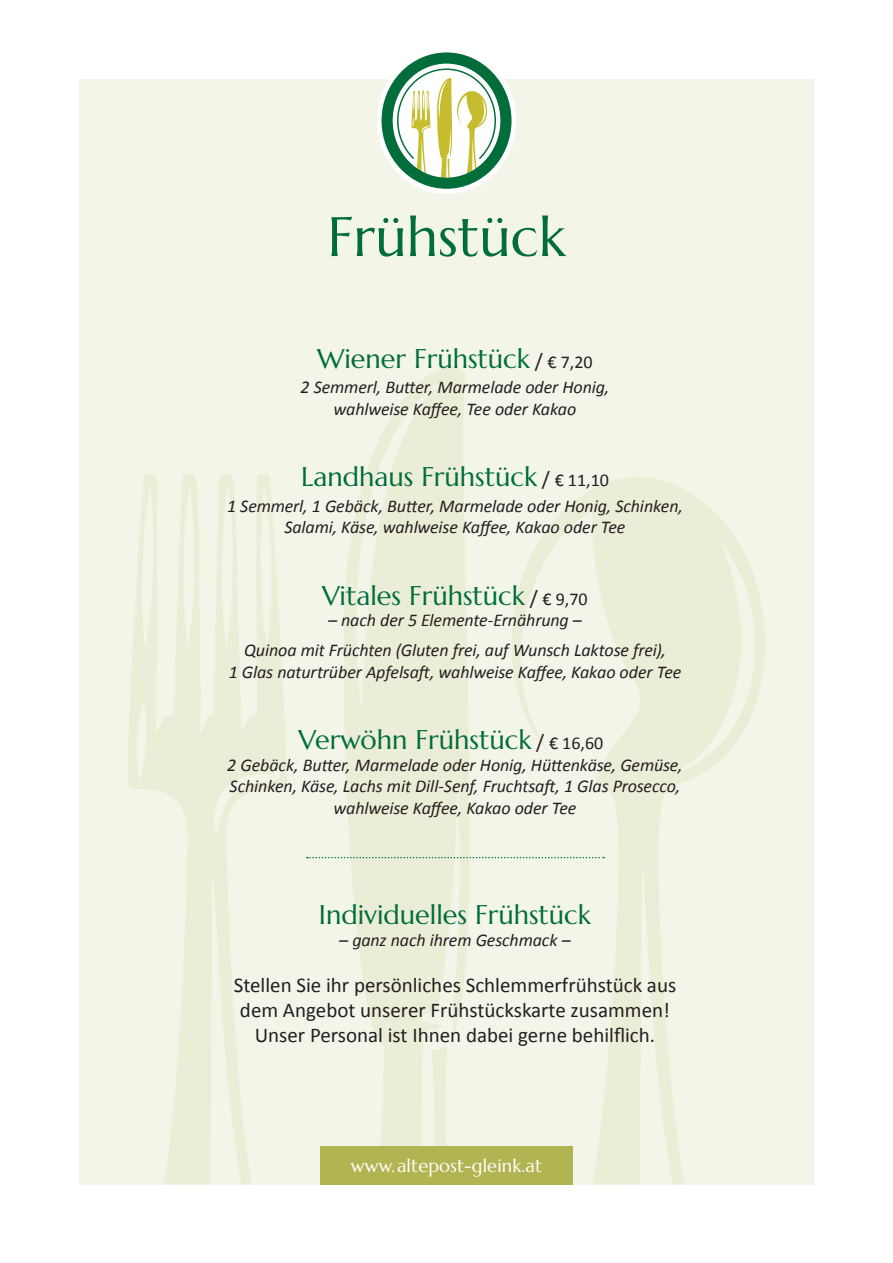
<style>
.page{position:relative;width:893px;height:1263px;background:#fff}
.page>*{position:absolute;margin:0;border:0;box-sizing:border-box;transform-origin:0 0}
.t1{font:55.5px "Marcellus";color:#006d3b}
.t2{font:27px "Marcellus";color:#006d3b}
.t3{font:21px/25.2px "Calibri";color:#231f20;text-align:center}
.t4{font:18.15px "Marcellus";letter-spacing:.01em;color:#fff}
.t5{font:italic 18px/21.6px "Calibri";letter-spacing:-.01em;color:#231f20;text-align:center}
.s1{font-family:"Calibri";font-size:21px;color:#231f20}
.s2{font-family:"Calibri";font-size:18px;color:#231f20}
</style>
<div class="page">
<div style="left:79px;top:79px;width:735px;height:1106px;background:#f4f5e9"></div>
<svg style="left:122px;top:367px;width:662px;height:818px;background:#f1f2e3"></svg>
<div style="left:320px;top:1146px;width:253px;height:39px;background:#b1b451"></div>
<svg style="left:377px;top:47px;width:139px;height:147px"></svg>
<svg style="left:396px;top:68px;width:101px;height:111px"></svg>
<div style="left:382px;top:52px;width:129px;height:137px;border:11px solid #006d3b;border-radius:50%"></div>
<svg style="left:307px;top:857px;width:297px;height:1px"></svg>
<h1 class="t1" style="left:327px;top:202px;width:240px">Frühstück</h1>
<h2 class="t2" style="left:317px;top:341px;width:277px">Wiener Frühstück <span class="s1">/</span> <span class="s2">€ 7,20</span></h2>
<p class="t5" style="left:301px;top:375px;width:310px">2 Semmerl, Butter, Marmelade oder Honig, wahlweise Kaffee, Tee oder Kakao</p>
<h2 class="t2" style="left:301px;top:460px;width:309px">Landhaus Frühstück <span class="s1">/</span> <span class="s2">€ 11,10</span></h2>
<p class="t5" style="left:227px;top:494px;width:457px">1 Semmerl, 1 Gebäck, Butter, Marmelade oder Honig, Schinken,<br>Salami, Käse, wahlweise Kaffee, Kakao oder Tee</p>
<h2 class="t2" style="left:322px;top:578px;width:267px">Vitales Frühstück <span class="s1">/</span> <span class="s2">€ 9,70</span></h2>
<p class="t5" style="left:244px;top:604px;width:423px;line-height:30px">– nach der 5 Elemente-Ernährung –<br>Quinoa mit Früchten (Gluten frei, auf Wunsch Laktose frei),</p>
<p class="t5" style="left:229px;top:660px;width:454px">1 Glas naturtrüber Apfelsaft, wahlweise Kaffee, Kakao oder Tee</p>
<h2 class="t2" style="left:298px;top:723px;width:306px">Verwöhn Frühstück <span class="s1">/</span> <span class="s2">€ 16,60</span></h2>
<p class="t5" style="left:227px;top:753px;width:457px">2 Gebäck, Butter, Marmelade oder Honig, Hüttenkäse, Gemüse,<br>Schinken, Käse, Lachs mit Dill-Senf, Fruchtsaft, 1 Glas Prosecco, wahlweise Kaffee, Kakao oder Tee</p>
<h2 class="t2" style="left:319px;top:898px;width:274px">Individuelles Frühstück</h2>
<p class="t5" style="left:339px;top:928px;width:233px">– ganz nach ihrem Geschmack –</p>
<p class="t3" style="left:234px;top:971px;width:444px">Stellen Sie ihr persönliches Schlemmerfrühstück aus dem Angebot unserer Frühstückskarte zusammen!<br>Unser Personal ist Ihnen dabei gerne behilflich.</p>
<p class="t4" style="left:351px;top:1154px;width:193px">www.altepost-gleink.at</p>
</div>
